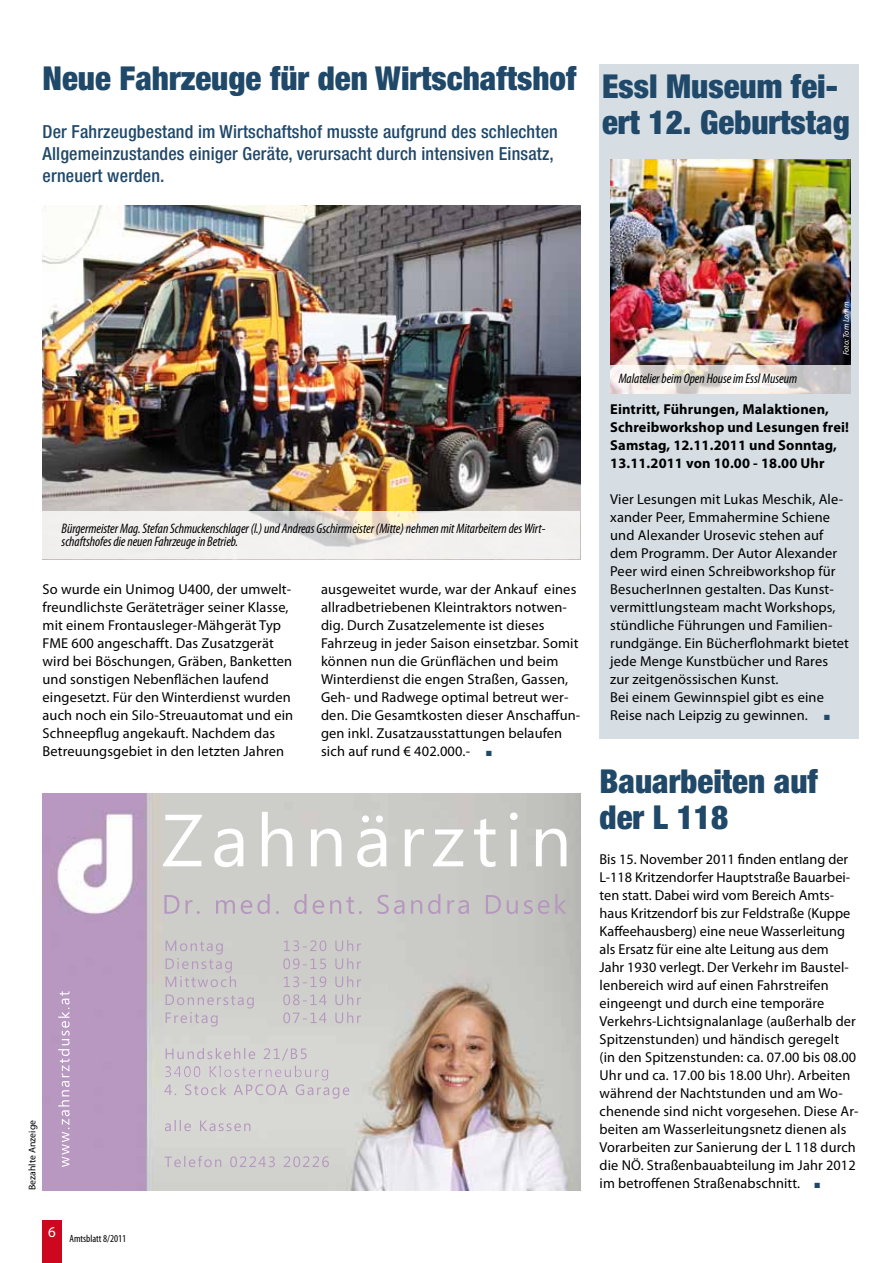
<style>
.page{position:relative;width:893px;height:1263px;background:#fff}
.page>*{position:absolute;margin:0;border:0;box-sizing:border-box;transform-origin:0 0}
.t1{font:900 condensed 33px/44.4px "Helvetica Neue";color:#204869}
.t2{font:500 condensed 18px/21.6px "Helvetica Neue";letter-spacing:.01em;color:#204869}
.t3{font:15px "Myriad Pro";color:#fff}
.t4{font:14.4px/18px "Myriad Pro";letter-spacing:.01em;color:#000}
.t5{font:700 14.4px/18px "Myriad Pro";letter-spacing:.01em;color:#000}
.t6{font:italic condensed 13.8px/13.5px "Myriad Pro";letter-spacing:-.005em;color:#000}
.t7{font:condensed 10.5px "Myriad Pro";color:#000}
.t8{font:9.75px "Myriad Pro";color:#000}
.t9{font:italic 8.1px "Myriad Pro";color:#fff}
.s1{color:#204869}
</style>
<div class="page">
<div style="left:42px;top:1220px;width:20px;height:43px;background:#cd071e"></div>
<div style="left:600px;top:64px;width:259px;height:674px;background:#d6dee4"></div>
<img style="left:610px;top:160px;width:240px;height:205px">
<img style="left:43px;top:206px;width:537px;height:305px">
<svg style="left:43px;top:511px;width:537px;height:48px;fill:#f2f0ef"></svg>
<svg style="left:610px;top:365px;width:240px;height:28px;background:#e2dedb"></svg>
<img style="left:43px;top:793px;width:537px;height:397px">
<h1 class="t1" style="left:602px;top:56px;width:249px;text-indent:-559px">Neue Fahrzeuge für den Wirtschaftshof Essl Museum fei&shy;ert 12. Geburtstag</h1>
<p class="t2" style="left:43px;top:121px;width:517px">Der Fahrzeugbestand im Wirtschaftshof musste aufgrund des schlechten<br>Allgemeinzustandes einiger Geräte, verursacht durch intensiven Einsatz, erneuert werden.</p>
<p class="t6" style="left:62px;top:521px;width:485px">Bürgermeister Mag. Stefan Schmuckenschlager (l.) und Andreas Gschirrmeister (Mitte) nehmen mit Mitarbeitern des Wirt&shy;schaftshofes die neuen Fahrzeuge in Betrieb.</p>
<p class="t4" style="left:43px;top:580px;width:252px">So wurde ein Unimog U400, der umwelt&shy;freundlichste Geräteträger seiner Klasse, mit einem Frontausleger-Mähgerät Typ FME 600 angeschafft. Das Zusatzgerät wird bei Böschungen, Gräben, Banketten und sonstigen Nebenflächen laufend eingesetzt. Für den Winterdienst wurden auch noch ein Silo-Streuautomat und ein Schneepflug angekauft. Nachdem das Betreuungsgebiet in den letzten Jahren</p>
<p class="t4" style="left:321px;top:580px;width:261px">ausgeweitet wurde, war der Ankauf eines allradbetriebenen Kleintraktors notwen&shy;dig. Durch Zusatzelemente ist dieses Fahrzeug in jeder Saison einsetzbar. Somit können nun die Grünflächen und beim Winterdienst die engen Straßen, Gassen, Geh- und Radwege optimal betreut wer&shy;den. Die Gesamtkosten dieser Anschaffun&shy;gen inkl. Zusatzausstattungen belaufen sich auf rund € 402.000.- <span class="s1">■</span></p>
<p class="t8" style="left:26px;top:1190px;width:71px;rotate:-90deg">Bezahlte Anzeige</p>
<p class="t3" style="left:48px;top:1223px;width:9px">6</p>
<p class="t7" style="left:70px;top:1232px;width:58px">Amtsblatt 8/2011</p>
<p class="t6" style="left:619px;top:371px;width:180px">Malatelier beim Open House im Essl Museum</p>
<p class="t9" style="left:841px;top:355px;width:55px;rotate:-90deg">Foto: Tom Lamm</p>
<p class="t5" style="left:610px;top:400px;width:240px">Eintritt, Führungen, Malaktionen, Schreibworkshop und Lesungen frei!<br>Samstag, 12.11.2011 und Sonntag, 13.11.2011 von 10.00 - 18.00 Uhr</p>
<p class="t4" style="left:610px;top:490px;width:240px">Vier Lesungen mit Lukas Meschik, Ale&shy;xander Peer, Emmahermine Schiene und Alexander Urosevic stehen auf dem Programm. Der Autor Alexander Peer wird einen Schreibworkshop für BesucherInnen gestalten. Das Kunst&shy;vermittlungsteam macht Workshops, stündliche Führungen und Familien&shy;rundgänge. Ein Bücherflohmarkt bietet jede Menge Kunstbücher und Rares zur zeitgenössischen Kunst.<br>Bei einem Gewinnspiel gibt es eine Reise nach Leipzig zu gewinnen. <span class="s1">■</span></p>
<h1 class="t1" style="left:600px;top:763px;width:220px;line-height:36px">Bauarbeiten auf der L 118</h1>
<p class="t4" style="left:600px;top:850px;width:260px">Bis 15. November 2011 finden entlang der L-118 Kritzendorfer Hauptstraße Bauarbei&shy;ten statt. Dabei wird vom Bereich Amts&shy;haus Kritzendorf bis zur Feldstraße (Kuppe Kaffeehausberg) eine neue Wasserleitung als Ersatz für eine alte Leitung aus dem<br>Jahr 1930 verlegt. Der Verkehr im Baustel&shy;lenbereich wird auf einen Fahrstreifen eingeengt und durch eine temporäre Verkehrs-Lichtsignalanlage (außerhalb der Spitzenstunden) und händisch geregelt<br>(in den Spitzenstunden: ca. 07.00 bis 08.00<br>Uhr und ca. 17.00 bis 18.00 Uhr). Arbeiten während der Nachtstunden und am Wo&shy;chenende sind nicht vorgesehen. Diese Ar&shy;beiten am Wasserleitungsnetz dienen als Vorarbeiten zur Sanierung der L 118 durch die NÖ. Straßenbauabteilung im Jahr 2012</p>
<p class="t4" style="left:600px;top:1174px;width:222px">im betroffenen Straßenabschnitt. <span class="s1">■</span></p>
</div>
